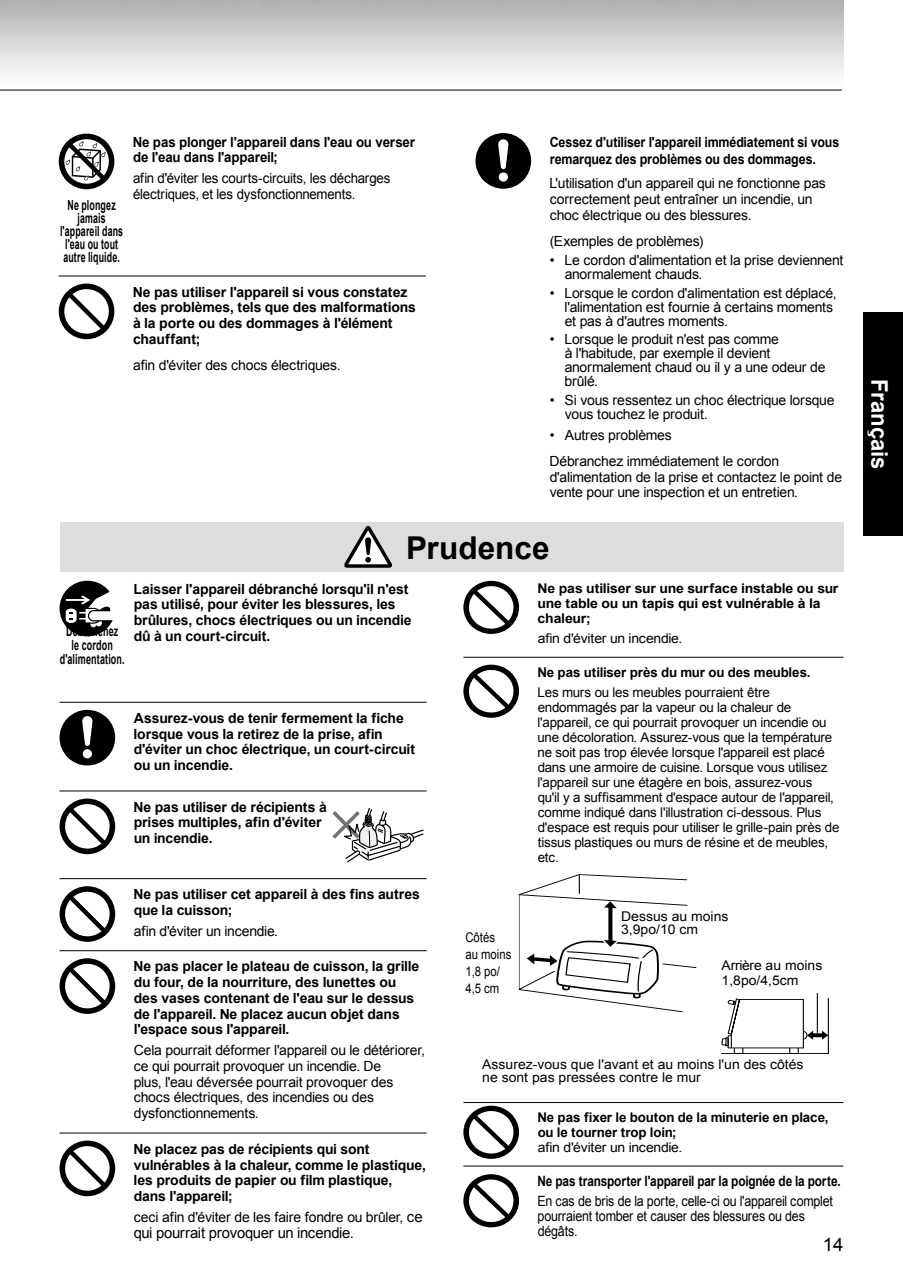
<style>
.page{position:relative;width:903px;height:1275px;background:#fff}
.page>*{position:absolute;margin:0;border:0;box-sizing:border-box;transform-origin:0 0}
.t1{font:700 31.5px "Arial";color:#000}
.t2{font:700 22.75px "Arial";color:#fff}
.t3{font:18.55px "Arial";color:#000}
.t4{font:14.88px "Arial";letter-spacing:-.02em;color:#000}
.t5{font:14.17px/15px "Arial";letter-spacing:-.02em;color:#000;scale:.88 1}
.t6{font:700 14.17px "Arial";letter-spacing:-.01em;color:#000;scale:.83 1}
.t7{font:14px/15.8px "Arial";letter-spacing:-.02em;color:#000}
.t8{font:700 14px/15.8px "Arial";letter-spacing:-.01em;color:#000}
.t9{font:700 14px/16.8px "Arial";letter-spacing:-.01em;color:#000;scale:.89 1}
.t10{font:14px/15.8px "Arial";letter-spacing:-.02em;color:#000;scale:.95 1}
.t11{font:700 14px/15.8px "Arial";letter-spacing:-.01em;color:#000;scale:.95 1}
.t12{font:700 14px/13px "Arial";letter-spacing:.015em;color:#000;text-align:center;scale:.63 1}
.t13{font:700 14px/14px "Arial";letter-spacing:.02em;color:#000;text-align:center;scale:.64 1}
.t14{font:13.3px/15px "Arial";letter-spacing:-.015em;color:#000}
.t15{font:13.3px/13.3px "Arial";letter-spacing:-.015em;color:#000;scale:1.05 1}
.t16{font:700 13.3px/14.9px "Arial";letter-spacing:-.01em;color:#000}
.t17{font:700 13.3px/15px "Arial";letter-spacing:-.01em;color:#000;scale:1.05 1}
.t18{font:13.3px/17px "Arial";letter-spacing:-.015em;color:#000;scale:.85 1}
.s1{font-size:14.88px}
</style>
<div class="page">
<hr style="left:60px;top:702px;width:367px;height:1px;background:#000">
<hr style="left:60px;top:790px;width:367px;height:1px;background:#000">
<hr style="left:60px;top:878px;width:367px;height:1px;background:#000">
<hr style="left:60px;top:950px;width:367px;height:1px;background:#000">
<hr style="left:60px;top:1132px;width:367px;height:1px;background:#000">
<svg style="left:60px;top:581px;width:53px;height:55px"></svg>
<svg style="left:60px;top:710px;width:55px;height:55px"></svg>
<svg style="left:60px;top:798px;width:55px;height:56px"></svg>
<svg style="left:60px;top:886px;width:55px;height:56px"></svg>
<svg style="left:60px;top:958px;width:55px;height:56px"></svg>
<svg style="left:60px;top:1140px;width:55px;height:56px"></svg>
<hr style="left:59px;top:276px;width:367px;height:1px;background:#000">
<svg style="left:59px;top:134px;width:55px;height:55px"></svg>
<svg style="left:59px;top:284px;width:55px;height:55px"></svg>
<div style="left:863px;top:313px;width:40px;height:223px;background:#000"></div>
<svg style="left:475px;top:133px;width:56px;height:56px"></svg>
<svg style="left:332px;top:808px;width:92px;height:54px"></svg>
<hr style="left:463px;top:657px;width:380px;height:1px;background:#000">
<hr style="left:463px;top:1102px;width:380px;height:1px;background:#000">
<hr style="left:463px;top:1166px;width:380px;height:1px;background:#000">
<svg style="left:463px;top:581px;width:56px;height:53px"></svg>
<svg style="left:463px;top:665px;width:56px;height:53px"></svg>
<svg style="left:519px;top:874px;width:178px;height:139px"></svg>
<svg style="left:721px;top:997px;width:108px;height:57px"></svg>
<hr style="left:817px;top:993px;width:1px;height:40px;background:#000">
<div style="left:621px;top:909px;width:113px;height:31px;background:#fff"></div>
<svg style="left:463px;top:1106px;width:56px;height:53px"></svg>
<svg style="left:463px;top:1174px;width:56px;height:53px"></svg>
<hr style="left:0;top:90px;width:842px;height:1px;background:#000">
<div style="left:60px;top:523px;width:783px;height:49px;background:#dcdddd"></div>
<svg style="left:344px;top:526px;width:49px;height:42px"></svg>
<p class="t12" style="left:60px;top:199px;width:102px">Ne plongez jamais l'appareil dans l'eau ou tout autre liquide.</p>
<p class="t11" style="left:133px;top:134px;width:298px">Ne pas plonger l'appareil dans l'eau ou verser de l'eau dans l'appareil;</p>
<p class="t10" style="left:133px;top:171px;width:273px">afin d'éviter les courts-circuits, les décharges électriques, et les dysfonctionnements.</p>
<p class="t8" style="left:133px;top:284px;width:285px">Ne pas utiliser l'appareil si vous constatez des problèmes, tels que des malformations à la porte ou des dommages à l'élément chauffant;</p>
<p class="t7" style="left:133px;top:357px;width:209px">afin d'éviter des chocs électriques.</p>
<p class="t9" style="left:550px;top:134px;width:327px">Cessez d'utiliser l'appareil immédiatement si vous remarquez des problèmes ou des dommages.</p>
<p class="t7" style="left:550px;top:176px;width:278px">L'utilisation d'un appareil qui ne fonctionne pas correctement peut entraîner un incendie, un choc électrique ou des blessures.</p>
<p class="t7" style="left:550px;top:233px;width:155px">(Exemples de problèmes)</p>
<p class="t7" style="left:565px;top:253px;width:280px;line-height:14px;text-indent:-15px">• Le cordon d'alimentation et la prise deviennent anormalement chauds.</p>
<p class="t7" style="left:564px;top:286px;width:274px;line-height:14px;text-indent:-15px">• Lorsque le cordon d'alimentation est déplacé, l'alimentation est fournie à certains moments et pas à d'autres moments.</p>
<p class="t7" style="left:564px;top:333px;width:262px;line-height:14px;text-indent:-15px">• Lorsque le produit n'est pas comme<br>à l'habitude, par exemple il devient anormalement chaud ou il y a une odeur de brûlé.</p>
<p class="t7" style="left:565px;top:394px;width:271px;line-height:14px;text-indent:-15px">• Si vous ressentez un choc électrique lorsque vous touchez le produit.</p>
<p class="t7" style="left:550px;top:422px;width:231px;line-height:25.7px">• Autres problèmes<br>Débranchez immédiatement le cordon</p>
<p class="t7" style="left:550px;top:469px;width:294px">d'alimentation de la prise et contactez le point de vente pour une inspection et un entretien.</p>
<p class="t13" style="left:60px;top:625px;width:101px">Débranchez<br>le cordon d'alimentation.</p>
<h1 class="t1" style="left:406px;top:527px;width:145px">Prudence</h1>
<p class="t8" style="left:134px;top:581px;width:279px">Laisser l'appareil débranché lorsqu'il n'est pas utilisé, pour éviter les blessures, les brûlures, chocs électriques ou un incendie dû à un court-circuit.</p>
<p class="t8" style="left:134px;top:711px;width:283px">Assurez-vous de tenir fermement la fiche lorsque vous la retirez de la prise, afin d'éviter un choc électrique, un court-circuit ou un incendie.</p>
<p class="t8" style="left:134px;top:799px;width:195px">Ne pas utiliser de récipients à prises multiples, afin d'éviter un incendie.</p>
<p class="t17" style="left:537px;top:581px;width:288px">Ne pas utiliser sur une surface instable ou sur une table ou un tapis qui est vulnérable à la chaleur;</p>
<p class="t15" style="left:538px;top:632px;width:139px">afin d'éviter un incendie.</p>
<p class="t16" style="left:537px;top:665px;width:273px">Ne pas utiliser près du mur ou des meubles.</p>
<p class="t14" style="left:537px;top:685px;width:303px">Les murs ou les meubles pourraient être endommagés par la vapeur ou la chaleur de l'appareil, ce qui pourrait provoquer un incendie ou une décoloration. Assurez-vous que la température ne soit pas trop élevée lorsque l'appareil est placé dans une armoire de cuisine. Lorsque vous utilisez l'appareil sur une étagère en bois, assurez-vous<br>qu'il y a suffisamment d'espace autour de l'appareil, comme indiqué dans l'illustration ci-dessous. Plus d'espace est requis pour utiliser le grille-pain près de tissus plastiques ou murs de résine et de meubles, etc.</p>
<p class="t8" style="left:134px;top:887px;width:288px">Ne pas utiliser cet appareil à des fins autres que la cuisson;</p>
<p class="t7" style="left:134px;top:923px;width:146px">afin d'éviter un incendie.</p>
<p class="t8" style="left:134px;top:959px;width:287px">Ne pas placer le plateau de cuisson, la grille du four, de la nourriture, des lunettes ou des vases contenant de l'eau sur le dessus de l'appareil. Ne placez aucun objet dans l'espace sous l'appareil.</p>
<p class="t7" style="left:134px;top:1042px;width:293px">Cela pourrait déformer l'appareil ou le détériorer, ce qui pourrait provoquer un incendie. De<br>plus, l'eau déversée pourrait provoquer des chocs électriques, des incendies ou des dysfonctionnements.</p>
<p class="t8" style="left:134px;top:1141px;width:294px">Ne placez pas de récipients qui sont vulnérables à la chaleur, comme le plastique, les produits de papier ou film plastique, dans l'appareil;</p>
<p class="t7" style="left:134px;top:1209px;width:290px">ceci afin d'éviter de les faire fondre ou brûler, <span class="s1">ce</span></p>
<p class="t4" style="left:134px;top:1222px;width:222px">qui pourrait provoquer un incendie.</p>
<p class="t18" style="left:465px;top:929px;width:56px">Côtés<br>au moins<br>1,8 po/<br>4,5 cm</p>
<p class="t15" style="left:621px;top:909px;width:104px">Dessus au moins<br>3,9po/10 cm</p>
<p class="t15" style="left:721px;top:958px;width:98px;line-height:14.3px">Arrière au moins<br>1,8po/4,5cm</p>
<p class="t15" style="left:482px;top:1058px;width:307px">Assurez-vous que l'avant et au moins l'un des côtés ne sont pas pressées contre le mur</p>
<p class="t16" style="left:537px;top:1110px;width:292px">Ne pas fixer le bouton de la minuterie en place, ou le tourner trop loin;</p>
<p class="t15" style="left:538px;top:1141px;width:139px">afin d'éviter un incendie.</p>
<p class="t6" style="left:537px;top:1171px;width:365px">Ne pas transporter l'appareil par la poignée de la porte.</p>
<p class="t5" style="left:537px;top:1193px;width:337px">En cas de bris de la porte, celle-ci ou l'appareil complet pourraient tomber et causer des blessures ou des dégâts.</p>
<h3 class="t3" style="left:823px;top:1232px;width:22px">14</h3>
<h2 class="t2" style="left:894px;top:379px;width:92px;rotate:90deg">Français</h2>
</div>
